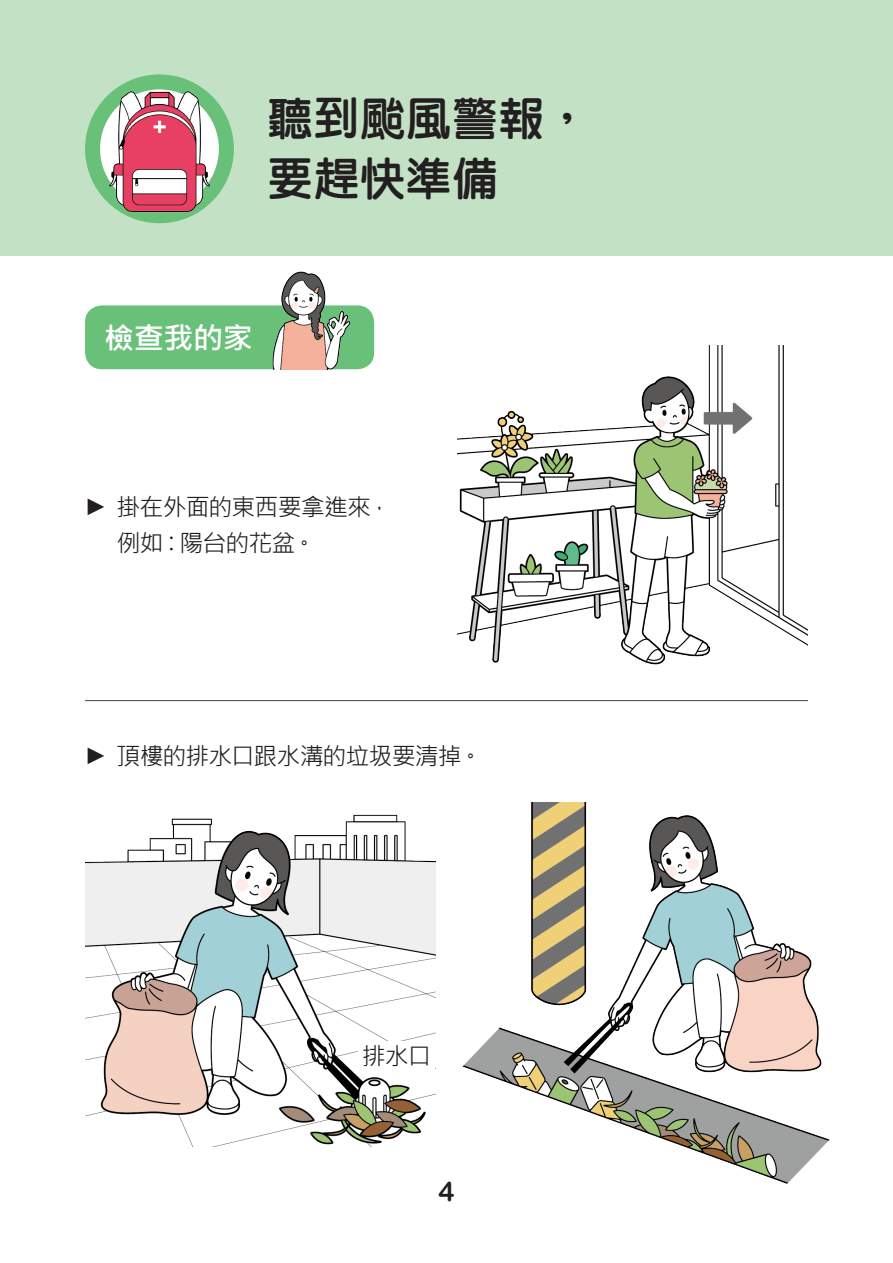
<style>
.page{position:relative;width:893px;height:1263px;background:#fff}
.page>*{position:absolute;margin:0;border:0;box-sizing:border-box;transform-origin:0 0}
.t1{font:45px/60px "DF Li Yuan W7 WIN BF";letter-spacing:.025em;color:#231f20}
.t2{font:700 30px "Microsoft Jheng Hei";letter-spacing:-.01em;color:#fff}
.t3{font:27px "Arial Rounded MT Bold";color:#231f20}
.t4{font:24px/36px "Microsoft Jheng Hei";letter-spacing:-.04em;color:#231f20}
</style>
<div class="page">
<div style="left:85px;top:305px;width:289px;height:64px;background:#68c079;border-radius:17px"></div>
<div style="left:0;top:0;width:893px;height:255px;background:#c3e2c5"></div>
<svg style="left:93px;top:82px;width:133px;height:134px"></svg>
<div style="left:85px;top:74px;width:149px;height:149px;border:15px solid #68c079;border-radius:50%"></div>
<img style="left:104px;top:83px;width:111px;height:131px">
<img style="left:256px;top:271px;width:98px;height:98px">
<hr style="left:85px;top:700px;width:723px;height:1px;background:#57585a">
<img style="left:457px;top:346px;width:351px;height:319px">
<img style="left:462px;top:802px;width:367px;height:382px">
<img style="left:85px;top:814px;width:351px;height:332px">
<div style="left:358px;top:1041px;width:77px;height:30px;background:#fff"></div>
<h1 class="t1" style="left:268px;top:89px;width:323px">聽到颱風警報，要趕快準備</h1>
<p class="t2" style="left:104px;top:319px;width:150px">檢查我的家</p>
<p class="t4" style="left:114px;top:495px;width:25px;rotate:90deg">▲</p>
<p class="t4" style="left:117px;top:489px;width:277px">掛在外面的東西要拿進來，例如：陽台的花盆。</p>
<p class="t4" style="left:114px;top:744px;width:25px;rotate:90deg">▲</p>
<p class="t4" style="left:117px;top:738px;width:367px">頂樓的排水口跟水溝的垃圾要清掉。</p>
<p class="t4" style="left:362px;top:1038px;width:71px">排水口</p>
<p class="t3" style="left:438px;top:1175px;width:18px">4</p>
</div>
